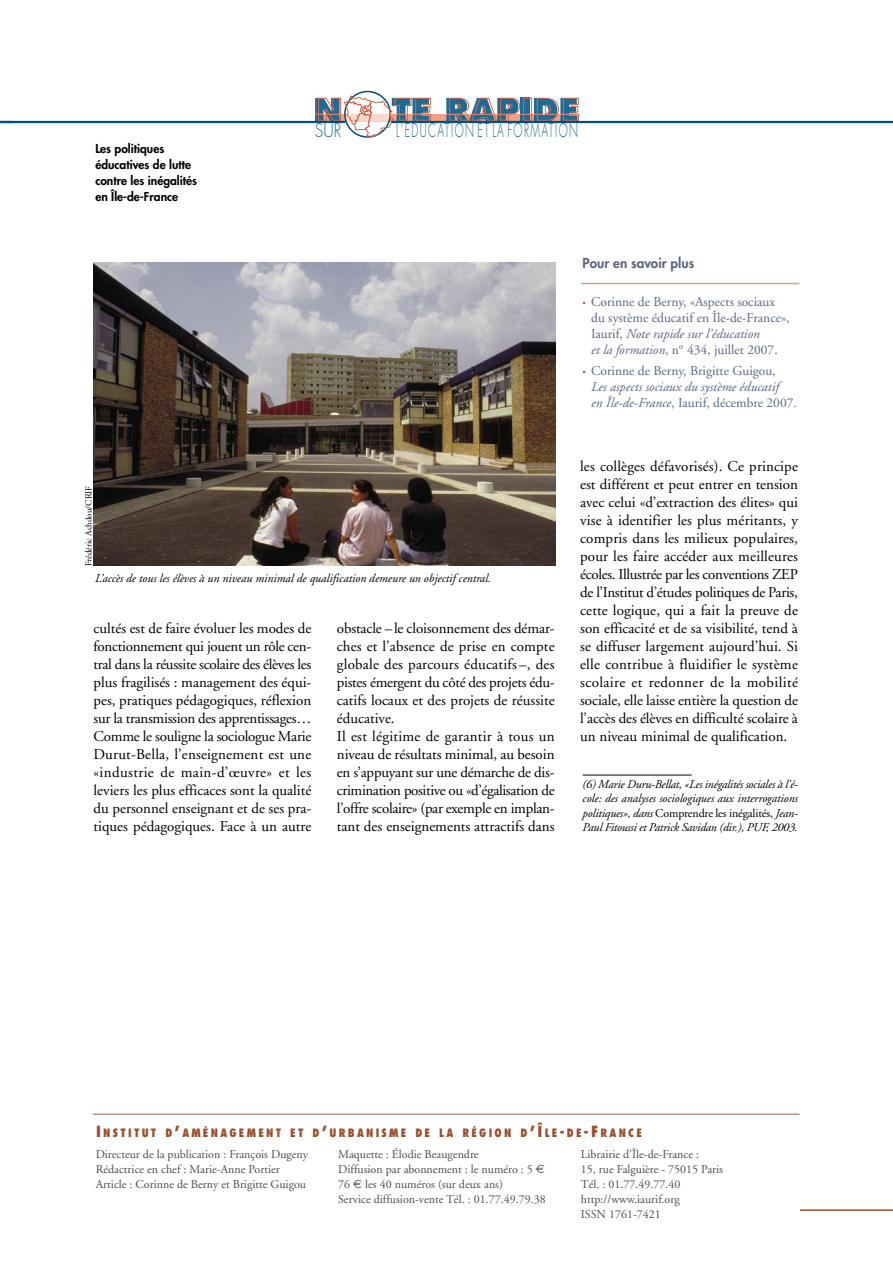
<style>
.page{position:relative;width:893px;height:1263px;background:#fff}
.page>*{position:absolute;margin:0;border:0;box-sizing:border-box;transform-origin:0 0}
.t1{font:300 18.3px "Futura";letter-spacing:.135em;color:#1f6a92;scale:.58 1}
.t2{font:300 18.3px "Futura";letter-spacing:.135em;color:#1f6a92;scale:.86 1}
.t3{font:15px/18px "Adobe Garamond";color:#000;text-align:justify}
.t4{font:13.5px/16.2px "Adobe Garamond";color:#5a6784}
.t5{font:800 13.5px "Futura";color:#5a6784}
.t6{font:12px/15px "Adobe Garamond";color:#4d4d4d}
.t7{font:italic 12px/14.4px "Adobe Garamond";color:#000;text-align:justify}
.t8{font:800 12px/16px "Futura";color:#000}
.t9{font:800 condensed 11.25px "Futura";letter-spacing:.2em;color:#9b4f2e}
.t10{font:9px "Adobe Garamond";color:#000}
.s1{font-size:9px;color:#b65d4b}
.s2{font-style:italic}
.s3{font-style:normal}
.s4{font-size:15px}
.s5{font-family:"Euro Sans"}
</style>
<div class="page">
<svg style="left:431px;top:114px;width:103px;height:7px"></svg>
<svg style="left:521px;top:98px;width:9px;height:23px"></svg>
<div style="left:344px;top:91px;width:47px;height:47px;border:2px solid #005183;border-radius:50%"></div>
<svg style="left:446px;top:98px;width:74px;height:23px;background:#7b8796"></svg>
<div style="left:523px;top:98px;width:9px;height:22px;border:1px solid #d2694f"></div>
<svg style="left:534px;top:98px;width:45px;height:23px"></svg>
<svg style="left:315px;top:96px;width:116px;height:41px"></svg>
<hr style="left:391px;top:121px;width:502px;height:2px;background:#005183">
<hr style="left:0;top:121px;width:345px;height:2px;background:#005183">
<hr style="left:799px;top:1209px;width:94px;height:2px;background:#9b4f2e">
<hr style="left:93px;top:1113px;width:706px;height:2px;background:#c39581">
<hr style="left:581px;top:283px;width:218px;height:1px;background:#d39e93">
<img style="left:94px;top:262px;width:462px;height:304px">
<hr style="left:583px;top:775px;width:109px;height:1px;background:#000">
<p class="t8" style="left:95px;top:141px;width:103px">Les politiques éducatives de lutte contre les inégalités en Île-de-France</p>
<p class="t2" style="left:315px;top:122px;width:32px">SUR</p>
<p class="t1" style="left:396px;top:122px;width:316px">L'EDUCATION ET LA FORMATION</p>
<p class="t5" style="left:583px;top:257px;width:113px">Pour en savoir plus</p>
<p class="t4" style="left:591px;top:295px;width:200px;text-indent:-9px"><span class="s1">•</span> Corinne de Berny, «Aspects sociaux du système éducatif en Île-de-France», Iaurif, <span class="s2">Note rapide sur l’éducation<br>et la formation</span>, n° 434, juillet 2007.</p>
<p class="t4" style="left:591px;top:364px;width:207px;text-indent:-9px"><span class="s1">•</span> Corinne de Berny, Brigitte Guigou,<br><span class="s2">Les aspects sociaux du système éducatif<br>en Île-de-France</span>, Iaurif, décembre 2007.</p>
<p class="t10" style="left:85px;top:566px;width:82px;rotate:-90deg">Frédéric Achdou/CRIF</p>
<p class="t7" style="left:95px;top:572px;width:398px">L’accès de tous les élèves à un niveau minimal de qualification demeure un objectif central.</p>
<p class="t3" style="left:94px;top:621px;width:219px">cultés est de faire évoluer les modes de fonctionnement qui jouent un rôle cen&shy;tral dans la réussite scolaire des élèves les plus fragilisés : management des équi&shy;pes, pratiques pédagogiques, réflexion sur la transmission des apprentissages… Comme le souligne la sociologue Marie Durut-Bella, l’enseignement est une «industrie de main-d’œuvre» et les leviers les plus efficaces sont la qualité du personnel enseignant et de ses pra&shy;tiques pédagogiques. Face à un autre</p>
<p class="t3" style="left:337px;top:621px;width:219px;text-align:left">obstacle –le cloisonnement des démar&shy;ches et l’absence de prise en compte globale des parcours éducatifs –, des pistes émergent du côté des projets édu&shy;catifs locaux et des projets de réussite éducative.<br>Il est légitime de garantir à tous un niveau de résultats minimal, au besoin en s’appuyant sur une démarche de dis&shy;crimination positive ou «d’égalisation de l’offre scolaire» (par exemple en implan&shy;tant des enseignements attractifs dans</p>
<p class="t3" style="left:580px;top:459px;width:219px">les collèges défavorisés). Ce principe est différent et peut entrer en tension avec celui «d’extraction des élites» qui vise à identifier les plus méritants, y compris dans les milieux populaires, pour les faire accéder aux meilleures écoles. Illustrée par les conventions ZEP de l’Institut d’études politiques de Paris, cette logique, qui a fait la preuve de son efficacité et de sa visibilité, tend à se diffuser largement aujourd’hui. Si elle contribue à fluidifier le système scolaire et redonner de la mobilité sociale, elle laisse entière la question de l’accès des élèves en difficulté scolaire à un niveau minimal de qualification.</p>
<p class="t7" style="left:583px;top:778px;width:217px">(6) Marie Duru-Bellat, «Les inégalités sociales à l'é&shy;cole: des analyses sociologiques aux interrogations politiques», dans <span class="s3">Comprendre les inégalités,</span> Jean-Paul Fitoussi et Patrick Savidan (dir.), PUF, 2003.</p>
<p class="t9" style="left:96px;top:1128px;width:547px"><span class="s4">I</span>NSTITUT D<span class="s4">’</span>AMÉNAGEMENT ET D<span class="s4">’</span>URBANISME DE LA RÉGION D<span class="s4">’Î</span>LE<span class="s4">-</span>DE<span class="s4">-F</span>RANCE</p>
<p class="t6" style="left:96px;top:1147px;width:214px">Directeur de la publication : François Dugeny<br>Rédactrice en chef : Marie-Anne Portier<br>Article : Corinne de Berny et Brigitte Guigou</p>
<p class="t6" style="left:338px;top:1147px;width:209px">Maquette : Élodie Beaugendre<br>Diffusion par abonnement : le numéro : 5 <span class="s5">€ </span>76 <span class="s5">€</span> les 40 numéros (sur deux ans)<br>Service diffusion-vente Tél. : 01.77.49.79.38</p>
<p class="t6" style="left:581px;top:1147px;width:144px">Librairie d’Île-de-France :<br>15, rue Falguière - 75015 Paris<br>Tél. : 01.77.49.77.40 http://www.iaurif.org<br>ISSN 1761-7421</p>
</div>
